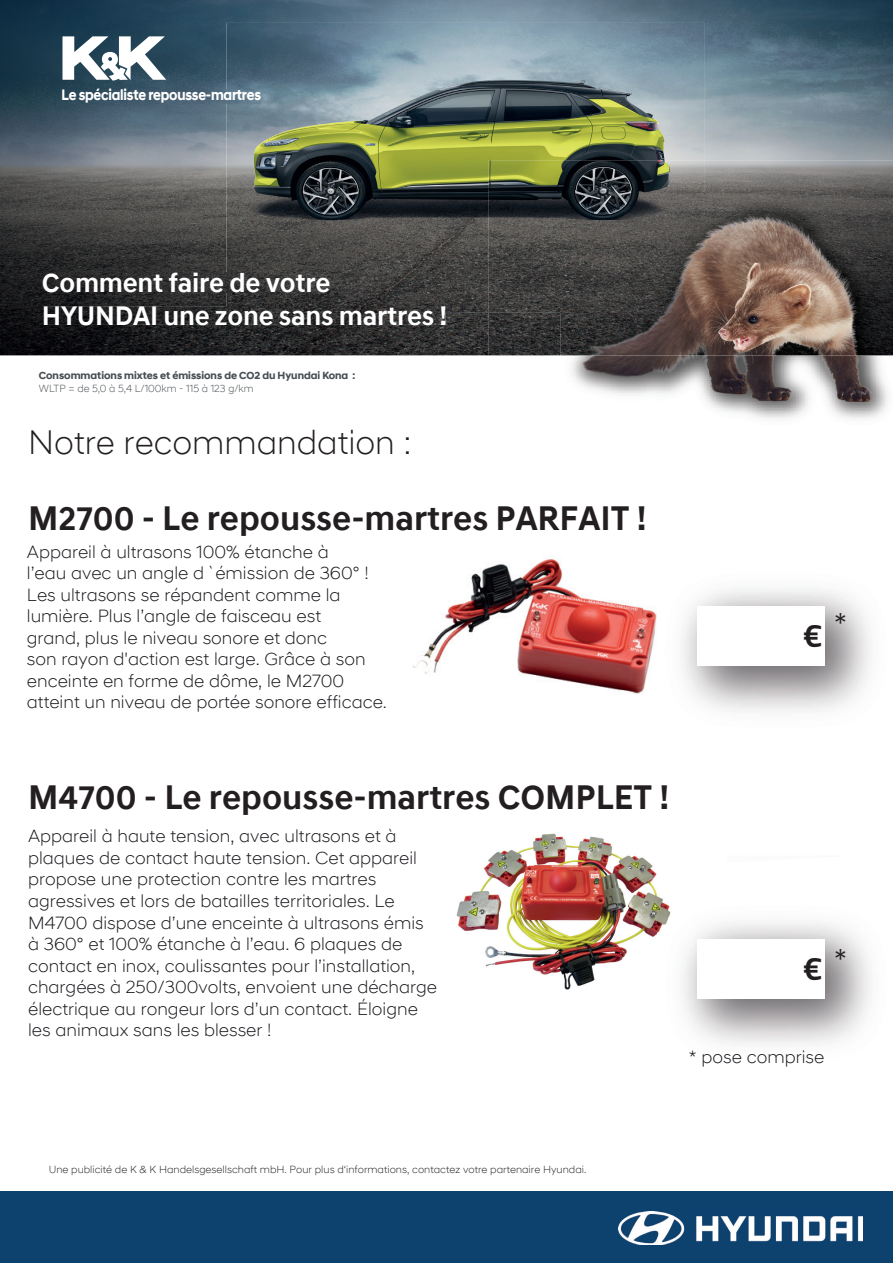
<style>
.page{position:relative;width:893px;height:1263px;background:#fff}
.page>*{position:absolute;margin:0;border:0;box-sizing:border-box;transform-origin:0 0}
.t1{font:700 34.5px "Hyundai Sans Text Office";color:#231f20}
.t2{font:300 34.5px "Hyundai Sans Head Office";color:#231f20}
.t3{font:34.5px "Kia OTFL KS Cms UHC H";color:#231f20}
.t4{font:700 27px/32.4px "Hyundai Sans Text Office";letter-spacing:-.01em;color:#fff}
.t5{font:300 18px/21.6px "Hyundai Sans Head Office";color:#18151a}
.t6{font:700 15.3px "Hyundai Sans Head Office";letter-spacing:-.015em;color:#fff;scale:.89 1}
.t7{font:300 10.5px "Hyundai Sans Head Office";color:#231f20}
.t8{font:700 10.5px "Hyundai Sans Head Office";color:#484d51}
.t9{font:300 10.5px "Hyundai Sans Head Office";color:#484d51}
.s1{color:#17151a}
</style>
<div class="page">
<img style="left:0;top:0;width:262px;height:355px">
<img style="left:262px;top:0;width:631px;height:50px">
<img style="left:705px;top:50px;width:188px;height:110px">
<img style="left:262px;top:313px;width:227px;height:42px">
<img style="left:43px;top:273px;width:183px;height:19px">
<img style="left:44px;top:306px;width:401px;height:19px">
<img style="left:62px;top:89px;width:164px;height:14px">
<svg style="left:62px;top:36px;width:104px;height:45px"></svg>
<img style="left:489px;top:160px;width:404px;height:195px">
<img style="left:560px;top:355px;width:333px;height:64px">
<img style="left:560px;top:190px;width:333px;height:165px">
<div style="left:0;top:1191px;width:893px;height:72px;background:#0d426f"></div>
<img style="left:618px;top:1211px;width:245px;height:34px">
<img style="left:226px;top:23px;width:266px;height:290px">
<img style="left:492px;top:23px;width:213px;height:137px">
<img style="left:489px;top:160px;width:216px;height:153px">
<img style="left:560px;top:190px;width:145px;height:123px">
<img style="left:226px;top:306px;width:219px;height:7px">
<img style="left:413px;top:559px;width:244px;height:135px">
<img style="left:456px;top:833px;width:207px;height:157px">
<img style="left:658px;top:900px;width:35px;height:105px">
<p class="t6" style="left:61px;top:86px;width:226px">Le spécialiste repousse-martres</p>
<h2 class="t4" style="left:42px;top:268px;width:407px">Comment faire de votre<br>HYUNDAI une zone sans martres !</h2>
<p class="t8" style="left:39px;top:370px;width:318px">Consommations mixtes et émissions de CO2 du Hyundai Kona :</p>
<p class="t9" style="left:39px;top:382px;width:216px">WLTP = de 5,0 à 5,4 L/100km - 115 à 123 g/km</p>
<h1 class="t2" style="left:28px;top:422px;width:385px">Notre recommandation :</h1>
<h1 class="t1" style="left:28px;top:498px;width:620px">M2700 - Le repousse-martres PARFAIT !</h1>
<p class="t5" style="left:27px;top:541px;width:361px">Appareil à ultrasons 100% étanche à<br>l’eau avec un angle d`émission de 360° !<br>Les ultrasons se répandent comme la lumière. Plus l’angle de faisceau est<br>grand, plus le niveau sonore et donc<br>son rayon d'action est large. Grâce à son enceinte en forme de dôme, le M2700 atteint un niveau de portée sonore efficace.</p>
<h1 class="t3" style="left:834px;top:614px;width:15px">*</h1>
<h1 class="t1" style="left:28px;top:777px;width:643px">M4700 - Le repousse-martres COMPLET !</h1>
<p class="t5" style="left:28px;top:826px;width:411px">Appareil à haute tension, avec ultrasons et à plaques de contact haute tension. Cet appareil propose une protection contre les martres agressives et lors de batailles territoriales. Le M4700 dispose d’une enceinte à ultrasons émis à 360° et 100% étanche à l’eau. 6 plaques de contact en inox, coulissantes pour l’installation, chargées à 250/300volts, envoient une décharge électrique au rongeur lors d’un contact. Éloigne les animaux sans les blesser !</p>
<h1 class="t3" style="left:834px;top:950px;width:15px">*</h1>
<p class="t5" style="left:689px;top:1047px;width:137px">* pose compr<span class="s1">i</span>se</p>
<p class="t7" style="left:49px;top:1163px;width:539px">Une publicité de K &amp; K Handelsgesellschaft mbH. Pour plus d‘informations, contactez votre partenaire Hyundai.</p>
</div>
